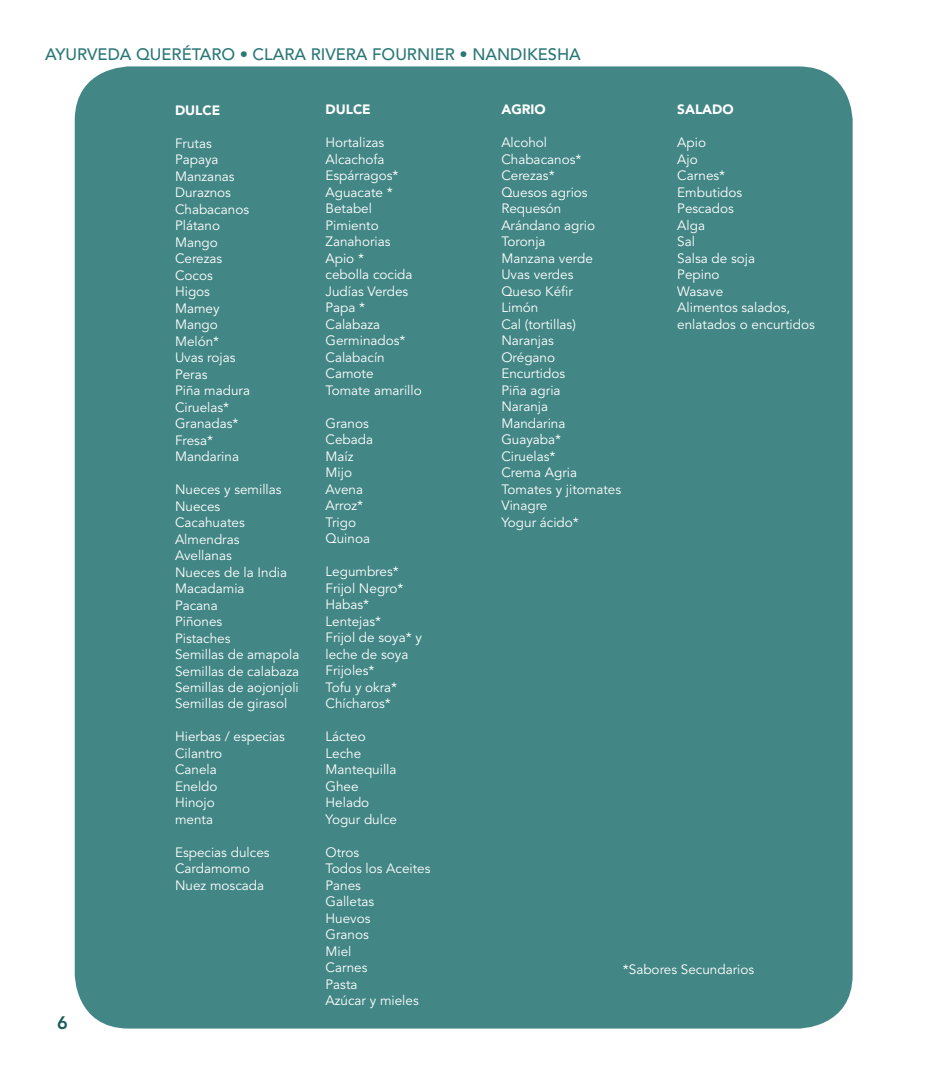
<style>
.page{position:relative;width:940px;height:1080px;background:#fff}
.page>*{position:absolute;margin:0;border:0;box-sizing:border-box;transform-origin:0 0}
.t1{font:800 18px "Avenir LT Std";color:#1a5d5b}
.t2{font:500 16.5px "Avenir LT Std";color:#2a7776}
.t3{font:13.5px/16.5px "Avenir LT Std";color:#fff}
.t4{font:900 13.5px "Avenir LT Std";color:#fff}
</style>
<div class="page">
<div style="left:75px;top:66px;width:777px;height:963px;background:#428685;border-radius:54px"></div>
<p class="t2" style="left:45px;top:45px;width:537px">AYURVEDA QUERÉTARO • CLARA RIVERA FOURNIER • NANDIKESHA</p>
<h1 class="t1" style="left:57px;top:1012px;width:12px">6</h1>
<p class="t4" style="left:175px;top:102px;width:47px">DULCE</p>
<p class="t3" style="left:175px;top:135px;width:77px">Frutas<br>Papaya<br>Manzanas<br>Duraznos<br>Chabacanos<br>Plátano<br>Mango<br>Cerezas<br>Cocos<br>Higos<br>Mamey<br>Mango<br>Melón*<br>Uvas rojas<br>Peras<br>Piña madura<br>Ciruelas*<br>Granadas*<br>Fresa*<br>Mandarina</p>
<p class="t3" style="left:175px;top:482px;width:126px">Nueces y semillas<br>Nueces<br>Cacahuates<br>Almendras<br>Avellanas<br>Nueces de la India<br>Macadamia<br>Pacana<br>Piñones<br>Pistaches<br>Semillas de amapola<br>Semillas de calabaza<br>Semillas de aojonjoli<br>Semillas de girasol</p>
<p class="t3" style="left:175px;top:729px;width:111px">Hierbas / especias<br>Cilantro<br>Canela<br>Eneldo<br>Hinojo<br>menta</p>
<p class="t3" style="left:175px;top:844px;width:96px">Especias dulces<br>Cardamomo<br>Nuez moscada</p>
<p class="t4" style="left:325px;top:102px;width:47px">DULCE</p>
<p class="t3" style="left:325px;top:135px;width:98px">Hortalizas<br>Alcachofa<br>Espárragos*<br>Aguacate *<br>Betabel<br>Pimiento<br>Zanahorias<br>Apio *<br>cebolla cocida<br>Judías Verdes<br>Papa *<br>Calabaza<br>Germinados*<br>Calabacín<br>Camote<br>Tomate amarillo</p>
<p class="t3" style="left:325px;top:415px;width:49px">Granos<br>Cebada<br>Maíz<br>Mijo<br>Avena<br>Arroz*<br>Trigo<br>Quinoa</p>
<p class="t3" style="left:325px;top:564px;width:98px">Legumbres*<br>Frijol Negro*<br>Habas*<br>Lentejas*<br>Frijol de soya* y leche de soya<br>Frijoles*<br>Tofu y okra*<br>Chícharos*</p>
<p class="t3" style="left:325px;top:729px;width:73px">Lácteo<br>Leche<br>Mantequilla<br>Ghee<br>Helado<br>Yogur dulce</p>
<p class="t3" style="left:325px;top:844px;width:107px">Otros<br>Todos los Aceites<br>Panes<br>Galletas<br>Huevos<br>Granos<br>Miel<br>Carnes<br>Pasta<br>Azúcar y mieles</p>
<p class="t4" style="left:501px;top:101px;width:46px">AGRIO</p>
<p class="t3" style="left:501px;top:135px;width:121px">Alcohol<br>Chabacanos*<br>Cerezas*<br>Quesos agrios<br>Requesón<br>Arándano agrio<br>Toronja<br>Manzana verde<br>Uvas verdes<br>Queso Kéfir<br>Limón<br>Cal (tortillas)<br>Naranjas<br>Orégano<br>Encurtidos<br>Piña agria<br>Naranja<br>Mandarina<br>Guayaba*<br>Ciruelas*<br>Crema Agria<br>Tomates y jitomates<br>Vinagre<br>Yogur ácido*</p>
<p class="t4" style="left:677px;top:101px;width:58px">SALADO</p>
<p class="t3" style="left:677px;top:135px;width:139px">Apio<br>Ajo<br>Carnes*<br>Embutidos<br>Pescados<br>Alga<br>Sal<br>Salsa de soja<br>Pepino<br>Wasave<br>Alimentos salados, enlatados o encurtidos</p>
<p class="t3" style="left:623px;top:962px;width:133px">*Sabores Secundarios</p>
</div>
